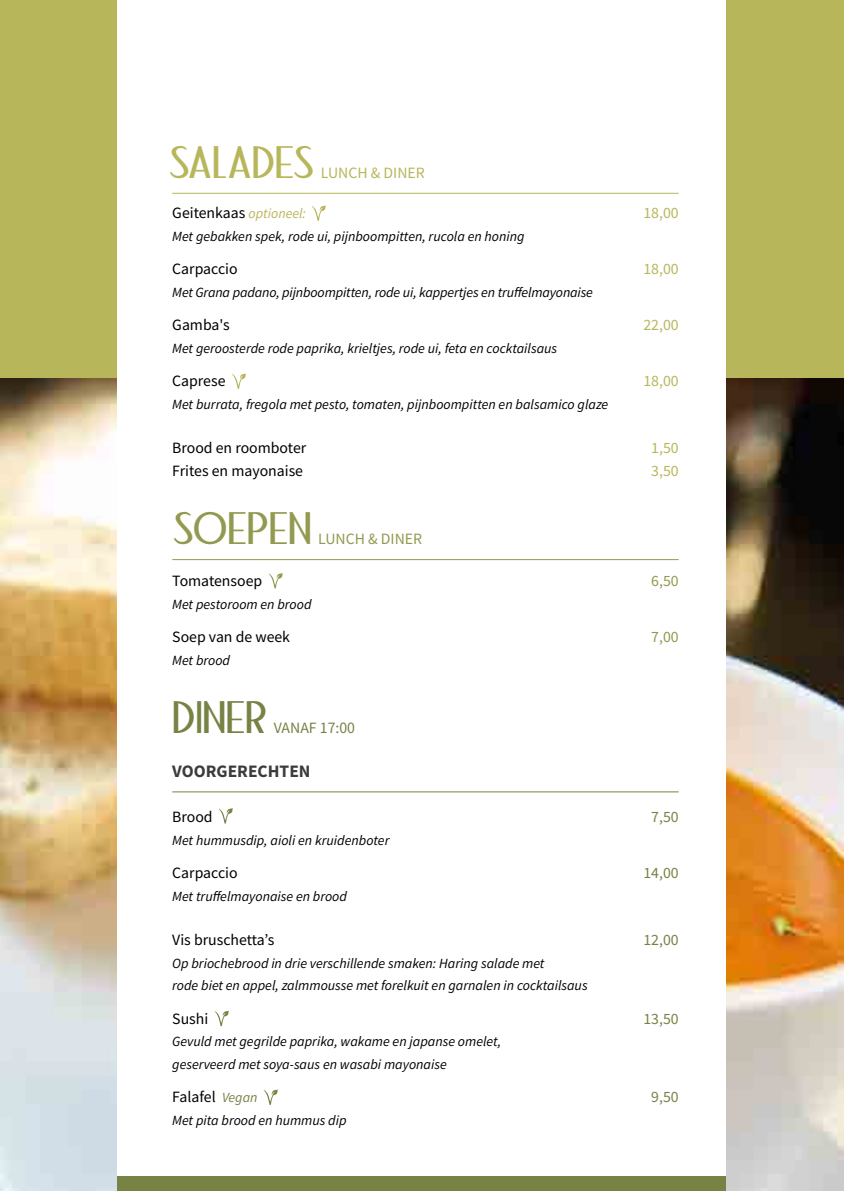
<style>
.page{position:relative;width:844px;height:1191px;background:#fff}
.page>*{position:absolute;margin:0;border:0;box-sizing:border-box;transform-origin:0 0}
.t1{font:45.5px "Bandoengsche DEMO";letter-spacing:-.01em;color:#b8b65b}
.t2{font:45.5px "Bandoengsche DEMO";letter-spacing:-.01em;color:#93994f}
.t3{font:45.5px "Bandoengsche DEMO";letter-spacing:-.01em;color:#778245}
.t4{font:700 17.5px "Source Sans Pro";color:#3c3c3b}
.t5{font:15.75px "Source Sans Pro";color:#000}
.t6{font:15.75px "Source Sans Pro";color:#b8b65b}
.t7{font:15.75px "Source Sans Pro";color:#778245}
.t8{font:15.75px "Source Sans Pro";color:#93994f}
.t9{font:italic 14px/22.8px "Source Sans Pro";color:#000}
.s1{font-style:italic;font-size:14px;color:#b8b65b}
.s2{font-style:italic;font-size:14px;color:#778245}
</style>
<div class="page">
<div style="left:0;top:0;width:843px;height:411px;background:#b8b65b"></div>
<img style="left:0;top:378px;width:843px;height:813px">
<div style="left:118px;top:0;width:608px;height:1191px;background:#fff"></div>
<hr style="left:172px;top:193px;width:506px;height:1px;background:#b8b65b">
<hr style="left:172px;top:559px;width:506px;height:1px;background:#93994f">
<hr style="left:172px;top:791px;width:506px;height:1px;background:#778245">
<svg style="left:312px;top:205px;width:14px;height:16px"></svg>
<svg style="left:232px;top:373px;width:14px;height:16px"></svg>
<svg style="left:268px;top:573px;width:15px;height:15px"></svg>
<svg style="left:218px;top:808px;width:15px;height:15px"></svg>
<svg style="left:214px;top:1010px;width:15px;height:16px"></svg>
<svg style="left:263px;top:1089px;width:15px;height:15px"></svg>
<div style="left:118px;top:1176px;width:608px;height:15px;background:#778245"></div>
<h1 class="t1" style="left:168px;top:135px;width:148px">SALADES</h1>
<p class="t6" style="left:321px;top:162px;width:105px">LUNCH &amp; DINER</p>
<p class="t5" style="left:172px;top:203px;width:135px">Geitenkaas <span class="s1">optioneel:</span></p>
<p class="t6" style="left:643px;top:203px;width:37px">18,00</p>
<p class="t9" style="left:172px;top:225px;width:354px">Met gebakken spek, rode ui, pijnboompitten, rucola en honing</p>
<p class="t5" style="left:172px;top:259px;width:67px">Carpaccio</p>
<p class="t6" style="left:643px;top:259px;width:37px">18,00</p>
<p class="t9" style="left:172px;top:281px;width:422px">Met Grana padano, pijnboompitten, rode ui, kappertjes en truffelmayonaise</p>
<p class="t5" style="left:172px;top:315px;width:59px">Gamba's</p>
<p class="t6" style="left:643px;top:315px;width:37px">22,00</p>
<p class="t9" style="left:172px;top:337px;width:386px">Met geroosterde rode paprika, krieltjes, rode ui, feta en cocktailsaus</p>
<p class="t5" style="left:172px;top:371px;width:55px">Caprese</p>
<p class="t6" style="left:643px;top:371px;width:37px">18,00</p>
<p class="t9" style="left:172px;top:393px;width:437px">Met burrata, fregola met pesto, tomaten, pijnboompitten en balsamico glaze</p>
<p class="t5" style="left:172px;top:438px;width:135px">Brood en roomboter</p>
<p class="t6" style="left:651px;top:438px;width:29px">1,50</p>
<p class="t5" style="left:172px;top:460px;width:132px">Frites en mayonaise</p>
<p class="t6" style="left:651px;top:460px;width:29px">3,50</p>
<h1 class="t2" style="left:172px;top:501px;width:141px">SOEPEN</h1>
<p class="t8" style="left:318px;top:529px;width:105px">LUNCH &amp; DINER</p>
<p class="t5" style="left:172px;top:571px;width:91px">Tomatensoep</p>
<p class="t8" style="left:651px;top:571px;width:29px">6,50</p>
<p class="t9" style="left:172px;top:592px;width:141px">Met pestoroom en brood</p>
<p class="t5" style="left:172px;top:627px;width:119px">Soep van de week</p>
<p class="t8" style="left:651px;top:627px;width:29px">7,00</p>
<p class="t9" style="left:172px;top:648px;width:59px">Met brood</p>
<h1 class="t3" style="left:172px;top:690px;width:97px">DINER</h1>
<p class="t7" style="left:273px;top:718px;width:83px">VANAF 17:00</p>
<p class="t4" style="left:172px;top:759px;width:140px">VOORGERECHTEN</p>
<p class="t5" style="left:172px;top:807px;width:42px">Brood</p>
<p class="t7" style="left:651px;top:807px;width:29px">7,50</p>
<p class="t9" style="left:172px;top:829px;width:219px">Met hummusdip, aioli en kruidenboter</p>
<p class="t5" style="left:172px;top:863px;width:67px">Carpaccio</p>
<p class="t7" style="left:643px;top:863px;width:37px">14,00</p>
<p class="t9" style="left:172px;top:885px;width:176px">Met truffelmayonaise en brood</p>
<p class="t5" style="left:172px;top:929px;width:103px">Vis bruschetta’s</p>
<p class="t7" style="left:643px;top:929px;width:37px">12,00</p>
<p class="t9" style="left:172px;top:951px;width:417px">Op briochebrood in drie verschillende smaken: Haring salade met<br>rode biet en appel, zalmmousse met forelkuit en garnalen in cocktailsaus</p>
<p class="t5" style="left:172px;top:1008px;width:38px">Sushi</p>
<p class="t7" style="left:643px;top:1008px;width:37px">13,50</p>
<p class="t9" style="left:172px;top:1030px;width:330px">Gevuld met gegrilde paprika, wakame en japanse omelet, geserveerd met soya-saus en wasabi mayonaise</p>
<p class="t5" style="left:172px;top:1087px;width:87px">Falafel <span class="s2">Vegan</span></p>
<p class="t7" style="left:651px;top:1087px;width:29px">9,50</p>
<p class="t9" style="left:172px;top:1109px;width:176px">Met pita brood en hummus dip</p>
</div>
